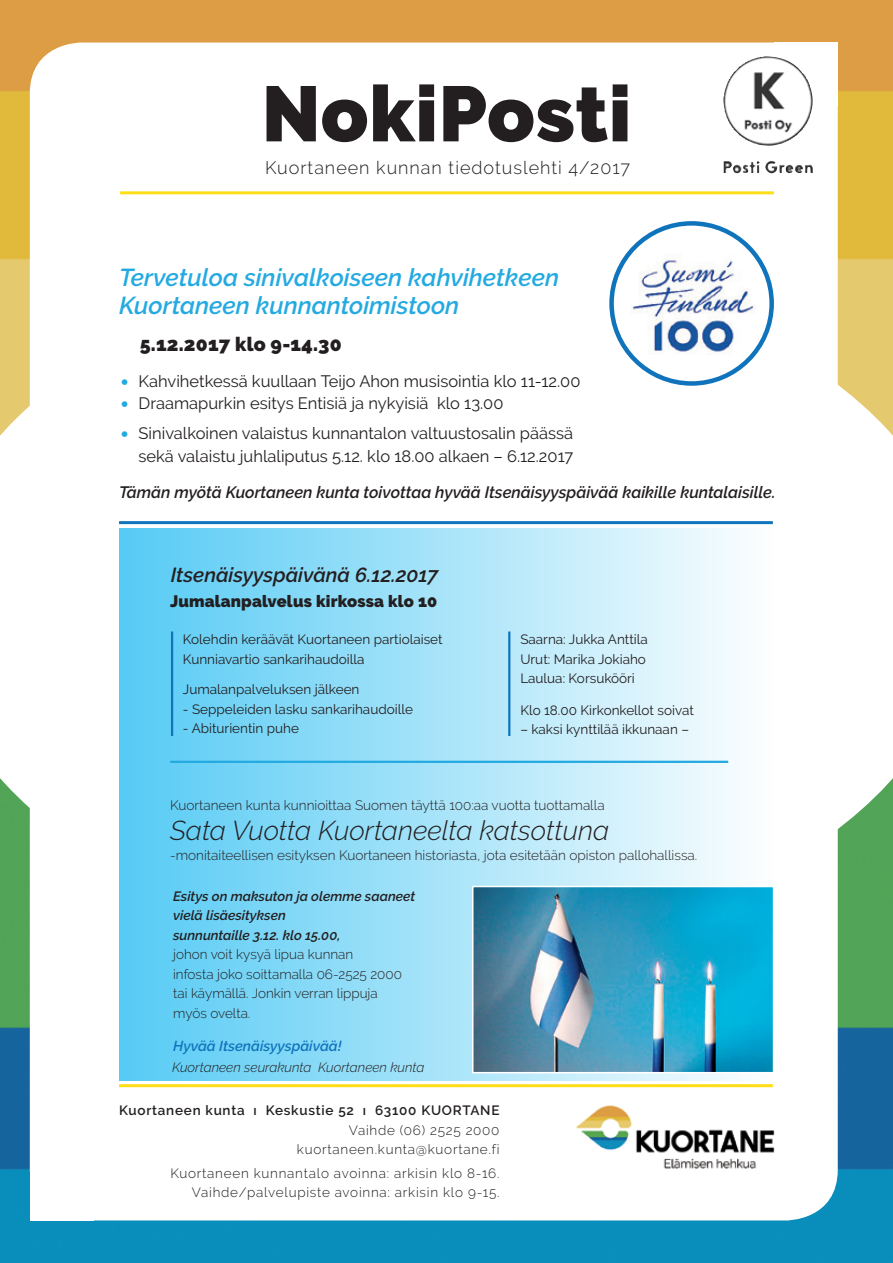
<style>
.page{position:relative;width:893px;height:1263px;background:#fff}
.page>*{position:absolute;margin:0;border:0;box-sizing:border-box;transform-origin:0 0}
.t1{font:900 78px "Raleway";letter-spacing:.01em;color:#231f20}
.t2{font:italic 300 27.15px "Raleway";color:#231f20}
.t3{font:italic 600 24.45px/28.2px "Raleway";color:#24aae1}
.t4{font:italic 600 20.4px "Raleway";color:#231f20}
.t5{font:900 19.5px "Raleway";letter-spacing:.01em;color:#231f20}
.t6{font:300 18px "Raleway";letter-spacing:.055em;color:#231f20}
.t7{font:16.5px/22.5px "Raleway";color:#231f20;text-align:right}
.t8{font:italic 600 16.5px "Raleway";color:#231f20}
.t9{font:900 16.5px "Raleway";letter-spacing:.01em;color:#231f20}
.t10{font:italic 600 14.4px "Raleway";color:#1074bc}
.t11{font:300 13.65px "Raleway";color:#231f20}
.t12{font:13.5px/19.5px "Raleway";color:#231f20}
.t13{font:300 13.5px/19.5px "Raleway";letter-spacing:.045em;color:#231f20;text-align:right}
.t14{font:300 13.5px/19.5px "Raleway";color:#231f20}
.t15{font:italic 600 13.5px/19.5px "Raleway";color:#231f20}
.t16{font:600 13.5px "Raleway";letter-spacing:.055em;color:#231f20}
.t17{font:italic 300 13.5px "Raleway";color:#231f20}
.s1{font-size:31.5px;color:#24aae1}
</style>
<div class="page">
<img style="left:0;top:0;width:893px;height:1263px">
<svg style="left:838px;top:267px;width:55px;height:680px"></svg>
<div style="left:30px;top:43px;width:808px;height:1177px;background:#fff;border-radius:51px"></div>
<div style="left:774px;top:43px;width:64px;height:63px;background:#fff"></div>
<div style="left:30px;top:1157px;width:64px;height:63px;background:#fff"></div>
<svg style="left:0;top:267px;width:30px;height:680px"></svg>
<div style="left:120px;top:528px;width:653px;height:553px;background:linear-gradient(to right,#56cbf5,#fcfefe)"></div>
<hr style="left:119px;top:521px;width:654px;height:3px;background:#1074bc">
<hr style="left:170px;top:761px;width:558px;height:2px;background:#24aae1">
<hr style="left:120px;top:191px;width:654px;height:3px;background:#ffdd17">
<hr style="left:119px;top:1084px;width:654px;height:3px;background:#ffdd17">
<img style="left:576px;top:1105px;width:199px;height:64px">
<img style="left:723px;top:56px;width:90px;height:117px">
<img style="left:630px;top:253px;width:126px;height:102px">
<div style="left:609px;top:221px;width:165px;height:165px;border:4px solid #1074bc;border-radius:50%"></div>
<img style="left:475px;top:889px;width:296px;height:181px">
<div style="left:472px;top:886px;width:302px;height:187px;border:2px solid #fff"></div>
<hr style="left:508px;top:631px;width:2px;height:105px;background:#1074bc">
<hr style="left:171px;top:631px;width:2px;height:105px;background:#1074bc">
<h1 class="t1" style="left:262px;top:69px;width:371px">NokiPosti</h1>
<h3 class="t6" style="left:265px;top:157px;width:366px">Kuortaneen kunnan tiedotuslehti 4/2017</h3>
<h3 class="t3" style="left:119px;top:263px;width:441px">Tervetuloa sinivalkoiseen kahvihetkeen<br>Kuortaneen kunnantoimistoon</h3>
<h3 class="t5" style="left:140px;top:332px;width:203px">5.12.2017 klo 9-14.30</h3>
<p class="t7" style="left:119px;top:369px;width:463px"><span class="s1">•</span> Kahvihetkessä kuullaan Teijo Ahon musisointia klo 11-12.00</p>
<p class="t7" style="left:119px;top:392px;width:386px"><span class="s1">•</span> Draamapurkin esitys Entisiä ja nykyisiä klo 13.00</p>
<p class="t7" style="left:119px;top:422px;width:456px"><span class="s1">•</span> Sinivalkoinen valaistus kunnantalon valtuustosalin päässä sekä valaistu juhlaliputus 5.12. klo 18.00 alkaen – 6.12.2017</p>
<p class="t8" style="left:119px;top:483px;width:658px">Tämän myötä Kuortaneen kunta toivottaa hyvää Itsenäisyyspäivää kaikille kuntalaisille.</p>
<h3 class="t4" style="left:171px;top:562px;width:269px">Itsenäisyyspäivänä 6.12.2017</h3>
<p class="t9" style="left:170px;top:591px;width:269px">Jumalanpalvelus kirkossa klo 10</p>
<p class="t12" style="left:183px;top:630px;width:261px">Kolehdin keräävät Kuortaneen partiolaiset<br>Kunniavartio sankarihaudoilla</p>
<p class="t12" style="left:183px;top:680px;width:178px">Jumalanpalveluksen jälkeen</p>
<p class="t12" style="left:183px;top:699px;width:232px">- Seppeleiden lasku sankarihaudoille</p>
<p class="t12" style="left:183px;top:718px;width:117px">- Abiturientin puhe</p>
<p class="t12" style="left:520px;top:630px;width:129px">Saarna: Jukka Anttila<br>Urut: Marika Jokiaho<br>Laulua: Korsukööri</p>
<p class="t12" style="left:520px;top:700px;width:175px">Klo 18.00 Kirkonkellot soivat</p>
<p class="t12" style="left:520px;top:719px;width:170px">– kaksi kynttilää ikkunaan –</p>
<p class="t11" style="left:170px;top:797px;width:436px">Kuortaneen kunta kunnioittaa Suomen täyttä 100:aa vuotta tuottamalla</p>
<h2 class="t2" style="left:170px;top:815px;width:440px">Sata Vuotta Kuortaneelta katsottuna</h2>
<p class="t11" style="left:170px;top:847px;width:529px">-monitaiteellisen esityksen Kuortaneen historiasta, jota esitetään opiston pallohallissa.</p>
<p class="t15" style="left:173px;top:886px;width:244px">Esitys on maksuton ja olemme saaneet vielä lisäesityksen<br>sunnuntaille 3.12. klo 15.00,</p>
<p class="t14" style="left:173px;top:945px;width:230px">johon voit kysyä lipua kunnan<br>infosta joko soittamalla 06-2525 2000 tai käymällä. Jonkin verran lippuja myös ovelta.</p>
<p class="t10" style="left:173px;top:1038px;width:170px">Hyvää Itsenäisyyspäivää!</p>
<p class="t17" style="left:172px;top:1059px;width:254px">Kuortaneen seurakunta Kuortaneen kunta</p>
<p class="t16" style="left:119px;top:1102px;width:382px">Kuortaneen kunta ı Keskustie 52 ı 63100 KUORTANE</p>
<p class="t13" style="left:297px;top:1120px;width:204px">Vaihde (06) 2525 2000 kuortaneen.kunta@kuortane.fi</p>
<p class="t13" style="left:170px;top:1163px;width:331px">Kuortaneen kunnantalo avoinna: arkisin klo 8-16.<br>Vaihde/palvelupiste avoinna: arkisin klo 9-15.</p>
</div>
